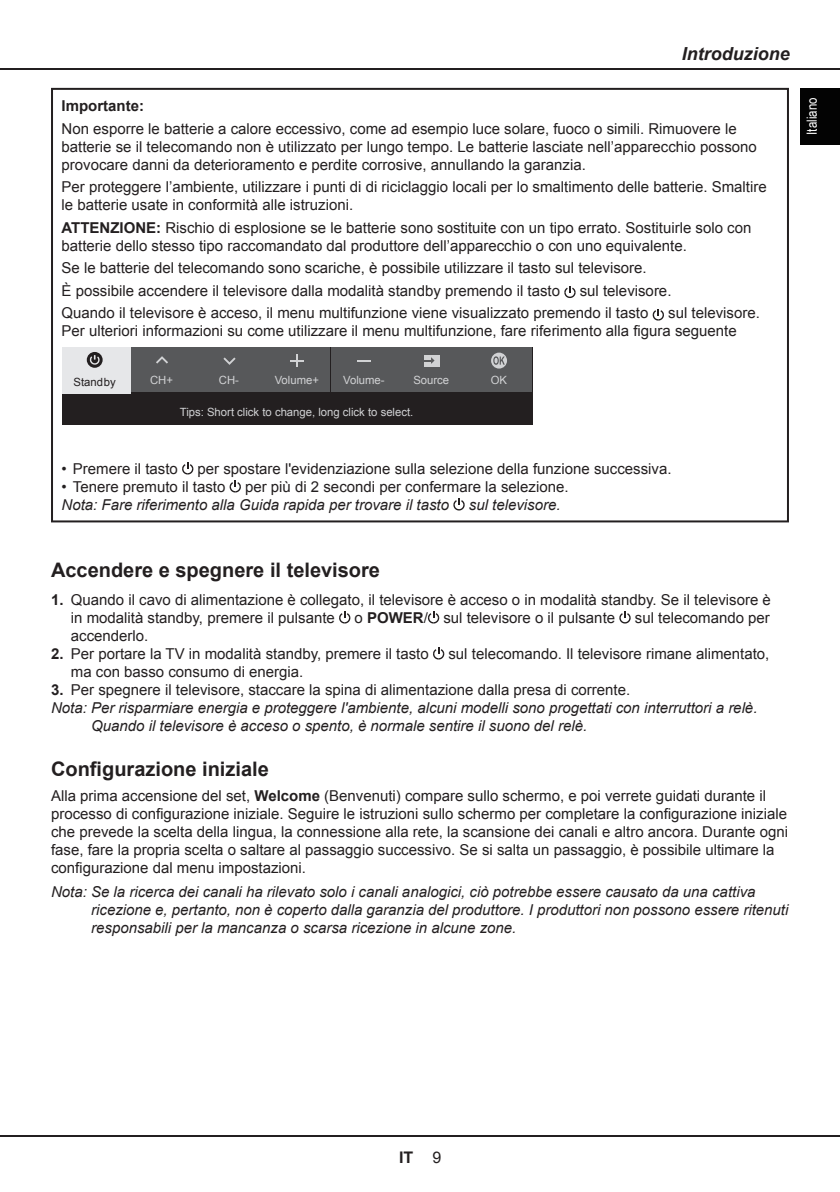
<style>
.page{position:relative;width:840px;height:1192px;background:#fff}
.page>*{position:absolute;margin:0;border:0;box-sizing:border-box;transform-origin:0 0}
.Head_2{font:700 20px "Arial";color:#231f20}
._1_header1_I{font:italic 700 18px "Arial";color:#231f20}
.t1{font:700 16px "Arial";color:#231f20}
.Body_7_5{font:15px/18px "Arial";color:#231f20}
.body{font:15px/18px "Arial";color:#231f20}
.Note_7_5_tab7_1{font:italic 15px/18px "Arial";color:#231f20}
.body-2{font:700 15px "Arial";color:#231f20}
.t2{font:14px "Arial Narrow";color:#fff}
.t3{font:11.4px "Arial";color:#d1d2d4}
.t4{font:11.4px "Arial";color:#231f20}
.s1{font-weight:700}
.s2{font-weight:400}
</style>
<div class="page">
<hr style="left:0;top:68px;width:840px;height:1px;background:#231f20">
<hr style="left:0;top:1135px;width:840px;height:2px;background:#231f20">
<svg style="left:564px;top:286px;width:12px;height:12px"></svg>
<svg style="left:653px;top:309px;width:11px;height:12px"></svg>
<div style="left:62px;top:347px;width:470px;height:78px;background:#231f20"></div>
<div style="left:131px;top:347px;width:65px;height:45px;background:#57585a"></div>
<div style="left:196px;top:347px;width:67px;height:45px;background:#57585a"></div>
<div style="left:263px;top:347px;width:67px;height:45px;background:#57585a"></div>
<svg style="left:290px;top:354px;width:14px;height:13px"></svg>
<div style="left:398px;top:347px;width:67px;height:45px;background:#57585a"></div>
<div style="left:424px;top:355px;width:15px;height:11px;background:#d1d2d4"></div>
<svg style="left:424px;top:357px;width:11px;height:7px"></svg>
<div style="left:465px;top:347px;width:67px;height:45px;background:#57585a"></div>
<svg style="left:491px;top:353px;width:16px;height:16px"></svg>
<svg style="left:493px;top:356px;width:12px;height:9px"></svg>
<div style="left:331px;top:347px;width:67px;height:45px;background:#57585a"></div>
<svg style="left:357px;top:360px;width:14px;height:1px"></svg>
<div style="left:62px;top:347px;width:69px;height:47px;background:#e6e7e9"></div>
<svg style="left:87px;top:352px;width:16px;height:16px"></svg>
<svg style="left:90px;top:355px;width:10px;height:10px"></svg>
<svg style="left:223px;top:357px;width:13px;height:8px"></svg>
<svg style="left:156px;top:356px;width:12px;height:8px"></svg>
<svg style="left:182px;top:462px;width:11px;height:13px"></svg>
<svg style="left:230px;top:480px;width:11px;height:13px"></svg>
<svg style="left:453px;top:498px;width:12px;height:13px"></svg>
<div style="left:51px;top:88px;width:738px;height:434px;border:2px solid #231f20"></div>
<svg style="left:339px;top:611px;width:11px;height:13px"></svg>
<svg style="left:428px;top:611px;width:11px;height:13px"></svg>
<svg style="left:619px;top:611px;width:12px;height:13px"></svg>
<svg style="left:433px;top:647px;width:11px;height:13px"></svg>
<div style="left:800px;top:88px;width:40px;height:57px;background:#030303"></div>
<p class="_1_header1_I" style="left:682px;top:42px;width:109px">Introduzione</p>
<p class="body-2" style="left:62px;top:96px;width:84px">Importante:</p>
<p class="body" style="left:62px;top:120px;width:697px">Non esporre le batterie a calore eccessivo, come ad esempio luce solare, fuoco o simili. Rimuovere le batterie se il telecomando non è utilizzato per lungo tempo. Le batterie lasciate nell’apparecchio possono provocare danni da deterioramento e perdite corrosive, annullando la garanzia.</p>
<p class="body" style="left:62px;top:178px;width:707px">Per proteggere l’ambiente, utilizzare i punti di di riciclaggio locali per lo smaltimento delle batterie. Smaltire le batterie usate in conformità alle istruzioni.</p>
<p class="body" style="left:62px;top:219px;width:691px"><span class="s1">ATTENZIONE:</span> Rischio di esplosione se le batterie sono sostituite con un tipo errato. Sostituirle solo con batterie dello stesso tipo raccomandato dal produttore dell’apparecchio o con uno equivalente.</p>
<p class="body" style="left:62px;top:259px;width:587px">Se le batterie del telecomando sono scariche, è possibile utilizzare il tasto sul televisore.</p>
<p class="body" style="left:62px;top:282px;width:500px">È possibile accendere il televisore dalla modalità standby premendo il tasto</p>
<p class="body" style="left:580px;top:282px;width:93px">sul televisore.</p>
<p class="body" style="left:62px;top:304px;width:588px">Quando il televisore è acceso, il menu multifunzione viene visualizzato premendo il tasto</p>
<p class="body" style="left:62px;top:304px;width:700px;text-indent:607px">sul televisore.<br>Per ulteriori informazioni su come utilizzare il menu multifunzione, fare riferimento alla figura seguente</p>
<p class="t4" style="left:74px;top:374px;width:44px">Standby</p>
<p class="t3" style="left:150px;top:373px;width:24px">CH+</p>
<p class="t3" style="left:219px;top:373px;width:22px">CH-</p>
<p class="t3" style="left:275px;top:373px;width:46px">Volume+</p>
<p class="t3" style="left:343px;top:373px;width:43px">Volume-</p>
<p class="t3" style="left:413px;top:373px;width:37px">Source</p>
<p class="t3" style="left:491px;top:373px;width:18px">OK</p>
<p class="t3" style="left:180px;top:405px;width:235px">Tips: Short click to change, long click to select.</p>
<p class="t2" style="left:801px;top:135px;width:39px;rotate:-90deg">Italiano</p>
<p class="Body_7_5" style="left:62px;top:460px;width:118px">• Premere il tasto</p>
<p class="Body_7_5" style="left:198px;top:460px;width:475px">per spostare l'evidenziazione sulla selezione della funzione successiva.</p>
<p class="Body_7_5" style="left:62px;top:478px;width:165px">• Tenere premuto il tasto</p>
<p class="Body_7_5" style="left:245px;top:478px;width:325px">per più di 2 secondi per confermare la selezione.</p>
<p class="Note_7_5_tab7_1" style="left:62px;top:496px;width:389px">Nota: Fare riferimento alla Guida rapida per trovare il tasto</p>
<p class="Note_7_5_tab7_1" style="left:469px;top:496px;width:93px">sul televisore.</p>
<p class="Head_2" style="left:51px;top:556px;width:331px">Accendere e spegnere il televisore</p>
<p class="Body_7_5" style="left:71px;top:591px;width:702px;text-indent:-20px"><span class="s1">1.</span> Quando il cavo di alimentazione è collegato, il televisore è acceso o in modalità standby. Se il televisore è in modalità standby, premere il pulsante</p>
<p class="Body_7_5" style="left:355px;top:609px;width:262px">o <span class="s1">POWER</span>/ sul televisore o il pulsante</p>
<p class="Body_7_5" style="left:635px;top:609px;width:137px">sul telecomando per</p>
<p class="Body_7_5" style="left:71px;top:627px;width:79px">accenderlo.</p>
<p class="Body_7_5" style="left:51px;top:645px;width:379px"><span class="s1">2.</span> Per portare la TV in modalità standby, premere il tasto</p>
<p class="Body_7_5" style="left:448px;top:645px;width:322px">sul telecomando. Il televisore rimane alimentato,</p>
<p class="Body_7_5" style="left:71px;top:663px;width:234px">ma con basso consumo di energia.</p>
<p class="Body_7_5" style="left:51px;top:681px;width:581px"><span class="s1">3.</span> Per spegnere il televisore, staccare la spina di alimentazione dalla presa di corrente.</p>
<p class="Note_7_5_tab7_1" style="left:91px;top:699px;width:668px;text-indent:-40px">Nota: Per risparmiare energia e proteggere l'ambiente, alcuni modelli sono progettati con interruttori a relè.<br>Quando il televisore è acceso o spento, è normale sentire il suono del relè.</p>
<p class="Head_2" style="left:51px;top:756px;width:219px">Configurazione iniziale</p>
<p class="Body_7_5" style="left:51px;top:787px;width:739px">Alla prima accensione del set, <span class="s1">Welcome</span> (Benvenuti) compare sullo schermo, e poi verrete guidati durante il processo di configurazione iniziale. Seguire le istruzioni sullo schermo per completare la configurazione iniziale che prevede la scelta della lingua, la connessione alla rete, la scansione dei canali e altro ancora. Durante ogni fase, fare la propria scelta o saltare al passaggio successivo. Se si salta un passaggio, è possibile ultimare la configurazione dal menu impostazioni.</p>
<p class="Note_7_5_tab7_1" style="left:91px;top:883px;width:699px;text-indent:-40px">Nota: Se la ricerca dei canali ha rilevato solo i canali analogici, ciò potrebbe essere causato da una cattiva ricezione e, pertanto, non è coperto dalla garanzia del produttore. I produttori non possono essere ritenuti responsabili per la mancanza o scarsa ricezione in alcune zone.</p>
<p class="t1" style="left:399px;top:1147px;width:44px">IT <span class="s2">9</span></p>
</div>
